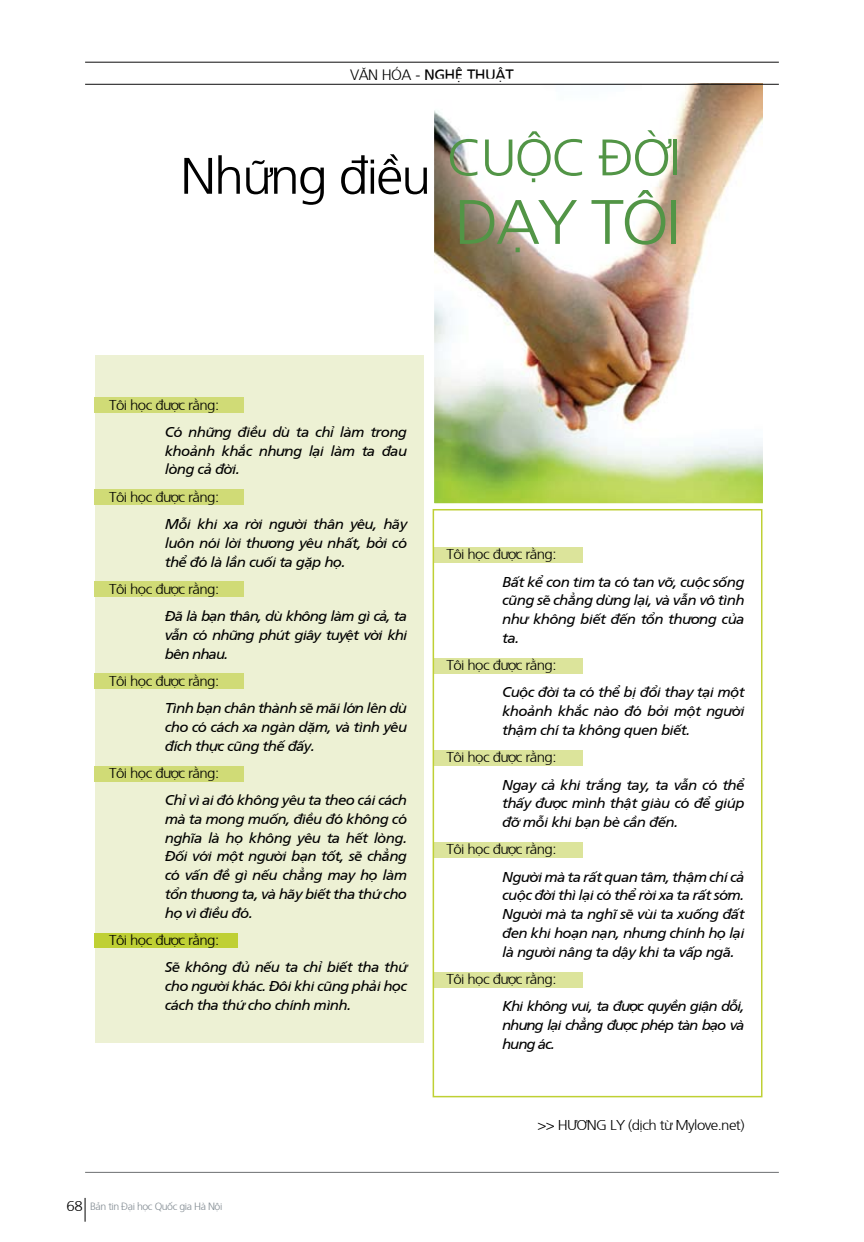
<style>
.page{position:relative;width:864px;height:1242px;background:#fff}
.page>*{position:absolute;margin:0;border:0;box-sizing:border-box;transform-origin:0 0}
.t1{font:300 62.7px "Frutiger";color:#529546;scale:1.05 1}
.t2{font:300 51.3px "Frutiger";letter-spacing:-.04em;color:#000;scale:1.05 1}
.t3{font:300 51.3px "Frutiger";color:#529546;scale:1.05 1}
.t4{font:15px "Frutiger";letter-spacing:-.04em;color:#000}
.t5{font:italic 14.25px/18.8px "Frutiger";letter-spacing:-.04em;color:#000;text-align:justify;scale:1.05 1}
.t6{font:300 14.25px "Frutiger";letter-spacing:-.04em;color:#000;scale:1.05 1}
.t7{font:300 10.5px "Frutiger";letter-spacing:-.04em;color:#828b92}
.s1{font-weight:300}
.s2{font-size:14.25px;color:#000}
</style>
<div class="page">
<div style="left:95px;top:355px;width:328px;height:687px;background:#edf1d4"></div>
<div style="left:94px;top:398px;width:150px;height:15px;background:#d0db76"></div>
<div style="left:432px;top:547px;width:150px;height:16px;background:#dce49b"></div>
<div style="left:432px;top:658px;width:150px;height:15px;background:#dce49b"></div>
<div style="left:432px;top:750px;width:150px;height:15px;background:#dce49b"></div>
<div style="left:432px;top:842px;width:150px;height:16px;background:#dce49b"></div>
<div style="left:432px;top:972px;width:150px;height:15px;background:#dce49b"></div>
<div style="left:94px;top:489px;width:150px;height:15px;background:#d0db76"></div>
<div style="left:94px;top:581px;width:150px;height:15px;background:#d0db76"></div>
<div style="left:94px;top:674px;width:150px;height:15px;background:#d0db76"></div>
<div style="left:94px;top:766px;width:150px;height:15px;background:#d0db76"></div>
<div style="left:94px;top:933px;width:144px;height:15px;background:#bfd034"></div>
<div style="left:432px;top:509px;width:330px;height:588px;border:2px solid #bfd034"></div>
<img style="left:435px;top:85px;width:327px;height:417px">
<div style="left:432px;top:79px;width:335px;height:426px;border:2px solid #fff"></div>
<hr style="left:85px;top:62px;width:693px;height:1px;background:#0d0c0d">
<hr style="left:85px;top:84px;width:693px;height:1px;background:#0d0c0d">
<hr style="left:85px;top:1172px;width:693px;height:1px;background:#6d6f71">
<svg style="left:85px;top:1198px;width:1px;height:23px"></svg>
<p class="t4" style="left:350px;top:64px;width:165px"><span class="s1">VĂN HÓA -</span> NGHỆ THUẬT</p>
<h2 class="t2" style="left:180px;top:140px;width:240px">Những điều</h2>
<h2 class="t3" style="left:446px;top:122px;width:224px">cuộc đời</h2>
<h1 class="t1" style="left:454px;top:178px;width:217px">dạy tôi</h1>
<p class="t6" style="left:109px;top:395px;width:106px">Tôi học được rằng:</p>
<p class="t5" style="left:165px;top:421px;width:232px">Có những điều dù ta chỉ làm trong khoảnh khắc nhưng lại làm ta đau lòng cả đời.</p>
<p class="t6" style="left:109px;top:487px;width:106px">Tôi học được rằng:</p>
<p class="t5" style="left:165px;top:513px;width:232px">Mỗi khi xa rời người thân yêu, hãy luôn nói lời thương yêu nhất, bởi có thể đó là lần cuối ta gặp họ.</p>
<p class="t6" style="left:109px;top:579px;width:106px">Tôi học được rằng:</p>
<p class="t5" style="left:165px;top:606px;width:232px">Đã là bạn thân, dù không làm gì cả, ta vẫn có những phút giây tuyệt vời khi bên nhau.</p>
<p class="t6" style="left:109px;top:671px;width:106px">Tôi học được rằng:</p>
<p class="t5" style="left:165px;top:698px;width:232px">Tình bạn chân thành sẽ mãi lớn lên dù cho có cách xa ngàn dặm, và tình yêu đích thực cũng thế đấy.</p>
<p class="t6" style="left:109px;top:763px;width:106px">Tôi học được rằng:</p>
<p class="t5" style="left:165px;top:790px;width:232px">Chỉ vì ai đó không yêu ta theo cái cách mà ta mong muốn, điều đó không có nghĩa là họ không yêu ta hết lòng.<br>Đối với một người bạn tốt, sẽ chẳng có vấn đề gì nếu chẳng may họ làm tổn thương ta, và hãy biết tha thứ cho họ vì điều đó.</p>
<p class="t6" style="left:109px;top:930px;width:106px">Tôi học được rằng:</p>
<p class="t5" style="left:165px;top:957px;width:232px">Sẽ không đủ nếu ta chỉ biết tha thứ cho người khác. Đôi khi cũng phải học cách tha thứ cho chính mình.</p>
<p class="t7" style="left:67px;top:1198px;width:157px"><span class="s2">68</span> Bản tin Đại học Quốc gia Hà Nội</p>
<p class="t6" style="left:446px;top:544px;width:106px">Tôi học được rằng:</p>
<p class="t5" style="left:502px;top:571px;width:232px">Bất kể con tim ta có tan vỡ, cuộc sống cũng sẽ chẳng dừng lại, và vẫn vô tình như không biết đến tổn thương của ta.</p>
<p class="t6" style="left:446px;top:655px;width:106px">Tôi học được rằng:</p>
<p class="t5" style="left:502px;top:682px;width:232px">Cuộc đời ta có thể bị đổi thay tại một khoảnh khắc nào đó bởi một người thậm chí ta không quen biết.</p>
<p class="t6" style="left:446px;top:747px;width:106px">Tôi học được rằng:</p>
<p class="t5" style="left:502px;top:774px;width:232px">Ngay cả khi trắng tay, ta vẫn có thể thấy được mình thật giàu có để giúp đỡ mỗi khi bạn bè cần đến.</p>
<p class="t6" style="left:446px;top:839px;width:106px">Tôi học được rằng:</p>
<p class="t5" style="left:502px;top:866px;width:232px">Người mà ta rất quan tâm, thậm chí cả cuộc đời thì lại có thể rời xa ta rất sớm.<br>Người mà ta nghĩ sẽ vùi ta xuống đất đen khi hoạn nạn, nhưng chính họ lại là người nâng ta dậy khi ta vấp ngã.</p>
<p class="t6" style="left:446px;top:969px;width:106px">Tôi học được rằng:</p>
<p class="t5" style="left:502px;top:995px;width:232px">Khi không vui, ta được quyền giận dỗi, nhưng lại chẳng được phép tàn bạo và hung ác.</p>
<p class="t6" style="left:537px;top:1115px;width:199px">&gt;&gt; Hương Ly (dịch từ Mylove.net)</p>
</div>
